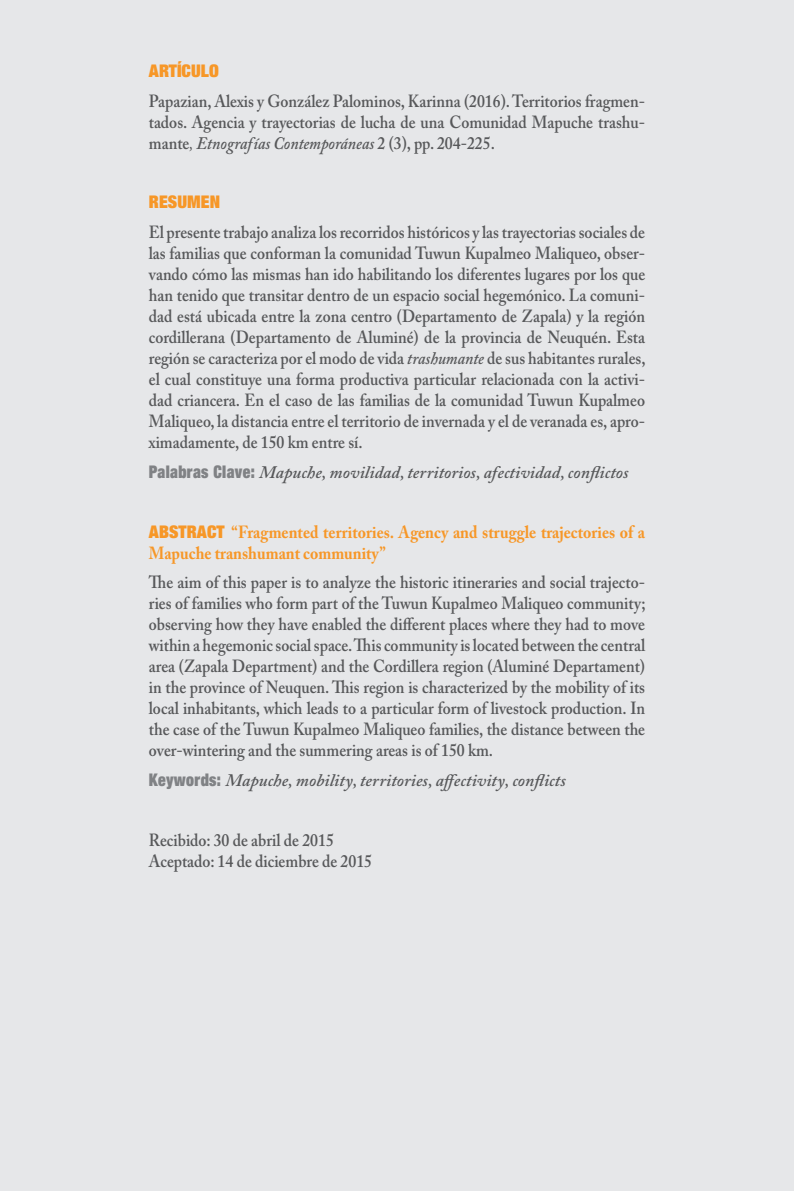
<style>
.page{position:relative;width:794px;height:1191px;background:#e6e7e9}
.page>*{position:absolute;margin:0;border:0;box-sizing:border-box;transform-origin:0 0}
.t1{font:600 17.5px/21px "Adobe Caslon Pro";color:#57585a;text-align:justify;scale:.9 1}
.t2{font:italic 600 17.5px "Adobe Caslon Pro";letter-spacing:.005em;color:#57585a}
.t3{font:700 17.5px/21px "Adobe Caslon Pro";color:#f79727;scale:.9 1}
.t4{font:900 expanded 17.5px "Helvetica Neue";letter-spacing:.005em;color:#f79727}
.s1{font-weight:400;font-style:italic}
.s2{font-style:italic}
.s3{font-family:"Helvetica Neue";font-weight:900;font-style:normal;font-stretch:expanded;color:#808285}
.s4{font-family:"Helvetica Neue";font-weight:900;font-stretch:expanded}
</style>
<div class="page">
<p class="t4" style="left:149px;top:60px;width:71px">ARTÍCULO</p>
<p class="t1" style="left:149px;top:90px;width:553px">Papazian, Alexis y González Palominos, Karinna (2016). Territorios fragmen&shy;tados. Agencia y trayectorias de lucha de una Comunidad Mapuche trashu&shy;mante<span class="s1">,</span> <span class="s2">Etnografías Contemporáneas</span> 2 (3), pp. 204-225.</p>
<p class="t4" style="left:149px;top:191px;width:73px">RESUMEN</p>
<p class="t1" style="left:149px;top:222px;width:553px">El presente trabajo analiza los recorridos históricos y las trayectorias sociales de las familias que conforman la comunidad Tuwun Kupalmeo Maliqueo, obser&shy;vando cómo las mismas han ido habilitando los diferentes lugares por los que han tenido que transitar dentro de un espacio social hegemónico. La comuni&shy;dad está ubicada entre la zona centro (Departamento de Zapala) y la región cordillerana (Departamento de Aluminé) de la provincia de Neuquén. Esta región se caracteriza por el modo de vida <span class="s2">trashumante</span> de sus habitantes rurales, el cual constituye una forma productiva particular relacionada con la activi&shy;dad criancera. En el caso de las familias de la comunidad Tuwun Kupalmeo Maliqueo, la distancia entre el territorio de invernada y el de veranada es, apro&shy;ximadamente, de 150 km entre sí.</p>
<p class="t2" style="left:149px;top:462px;width:481px"><span class="s3">Palabras Clave:</span> Mapuche, movilidad, territorios, afectividad, conflictos</p>
<p class="t3" style="left:149px;top:521px;width:553px"><span class="s4">ABSTRACT</span> “Fragmented territories. Agency and struggle trajectories of a<br>Mapuche transhumant community”</p>
<p class="t1" style="left:149px;top:572px;width:553px">The aim of this paper is to analyze the historic itineraries and social trajecto&shy;ries of families who form part of the Tuwun Kupalmeo Maliqueo community; observing how they have enabled the different places where they had to move within a hegemonic social space. This community is located between the central area (Zapala Department) and the Cordillera region (Aluminé Departament) in the province of Neuquen. This region is characterized by the mobility of its local inhabitants, which leads to a particular form of livestock production. In the case of the Tuwun Kupalmeo Maliqueo families, the distance between the over-wintering and the summering areas is of 150 km.</p>
<p class="t2" style="left:149px;top:770px;width:418px"><span class="s3">Keywords:</span> Mapuche, mobility, territories, affectivity, conflicts</p>
<p class="t1" style="left:149px;top:829px;width:249px">Recibido: 30 de abril de 2015<br>Aceptado: 14 de diciembre de 2015</p>
</div>
